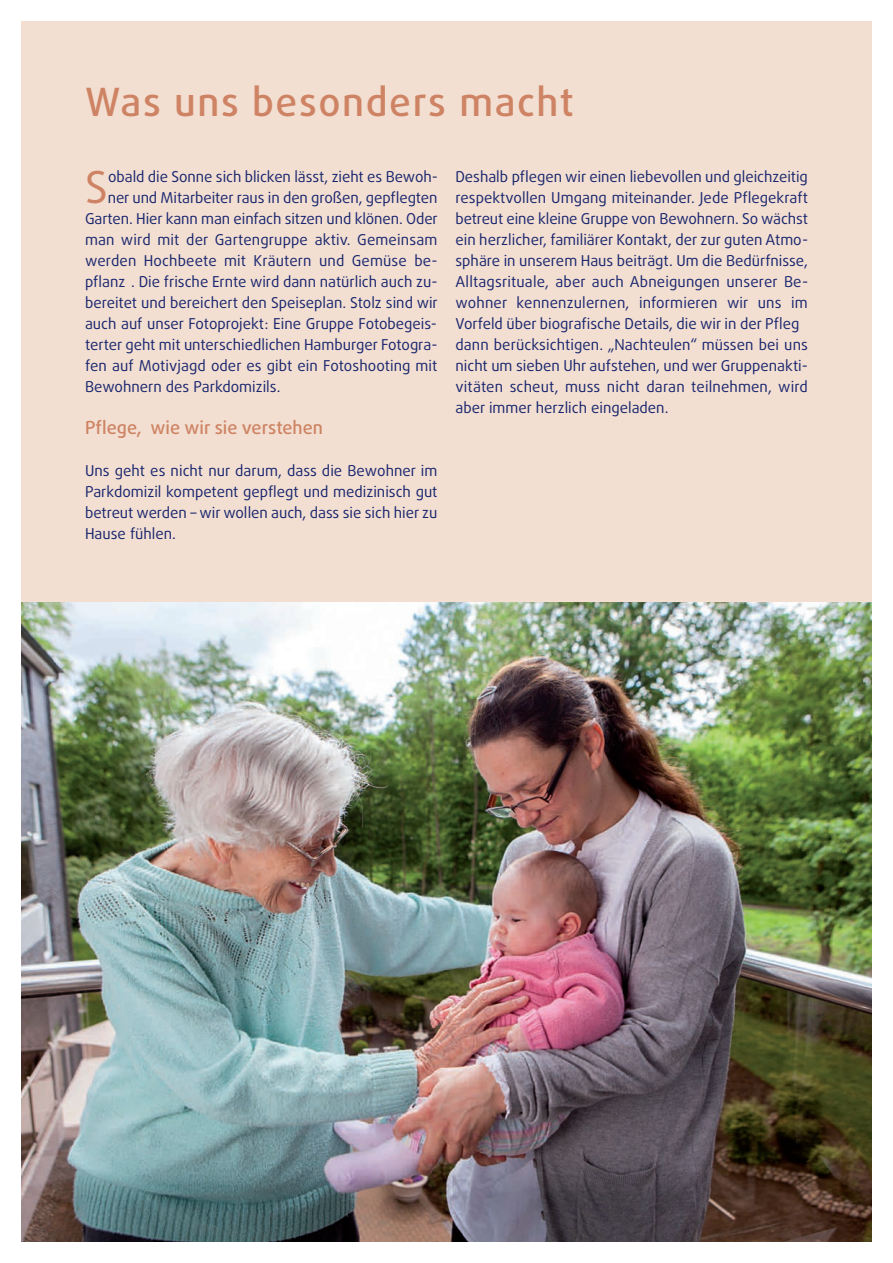
<style>
.page{position:relative;width:893px;height:1263px;background:#fff}
.page>*{position:absolute;margin:0;border:0;box-sizing:border-box;transform-origin:0 0}
.t1{font:43.95px "Daxline OT";color:#ce8464}
.t2{font:500 39px "Daxline OT";letter-spacing:.04em;color:#ce8464}
.t3{font:500 18px "Daxline OT";color:#ce8464}
.t4{font:15px/21px "Daxline OT";color:#19266e;text-align:justify}
</style>
<div class="page">
<div style="left:21px;top:21px;width:851px;height:678px;background:#f3dfd2"></div>
<img style="left:21px;top:602px;width:851px;height:640px">
<h2 class="t2" style="left:85px;top:85px;width:490px">Was uns besonders macht</h2>
<h1 class="t1" style="left:85px;top:158px;width:24px">S</h1>
<p class="t4" style="left:108px;top:166px;width:331px">obald die Sonne sich blicken lässt, zieht es Bewoh-</p>
<p class="t4" style="left:108px;top:187px;width:331px">ner und Mitarbeiter raus in den großen, gepflegten</p>
<p class="t4" style="left:85px;top:208px;width:354px">Garten. Hier kann man einfach sitzen und klönen. Oder</p>
<p class="t4" style="left:85px;top:229px;width:354px">man wird mit der Gartengruppe aktiv. Gemeinsam</p>
<p class="t4" style="left:85px;top:250px;width:354px">werden Hochbeete mit Kräutern und Gemüse be-</p>
<p class="t4" style="left:85px;top:271px;width:354px">pflanz . Die frische Ernte wird dann natürlich auch zu-</p>
<p class="t4" style="left:85px;top:292px;width:354px">bereitet und bereichert den Speiseplan. Stolz sind wir</p>
<p class="t4" style="left:85px;top:313px;width:353px">auch auf unser Fotoprojekt: Eine Gruppe Fotobegeis-</p>
<p class="t4" style="left:85px;top:334px;width:354px">terter geht mit unterschiedlichen Hamburger Fotogra-</p>
<p class="t4" style="left:85px;top:355px;width:354px">fen auf Motivjagd oder es gibt ein Fotoshooting mit</p>
<p class="t4" style="left:85px;top:376px;width:197px">Bewohnern des Parkdomizils.</p>
<p class="t3" style="left:85px;top:420px;width:240px">Pflege, wie wir sie verstehen</p>
<p class="t4" style="left:85px;top:460px;width:354px">Uns geht es nicht nur darum, dass die Bewohner im Parkdomizil kompetent gepflegt und medizinisch gut betreut werden – wir wollen auch, dass sie sich hier zu Hause fühlen.</p>
<p class="t4" style="left:455px;top:166px;width:354px;text-align:left">Deshalb pflegen wir einen liebevollen und gleichzeitig respektvollen Umgang miteinander. Jede Pflegekraft betreut eine kleine Gruppe von Bewohnern. So wächst ein herzlicher, familiärer Kontakt, der zur guten Atmo&shy;sphäre in unserem Haus beiträgt. Um die Bedürfnisse, Alltagsrituale, aber auch Abneigungen unserer Be&shy;wohner kennenzulernen, informieren wir uns im Vorfeld über biografische Details, die wir in der Pfleg dann berücksichtigen. „Nachteulen“ müssen bei uns nicht um sieben Uhr aufstehen, und wer Gruppenakti&shy;vitäten scheut, muss nicht daran teilnehmen, wird aber immer herzlich eingeladen.</p>
</div>
